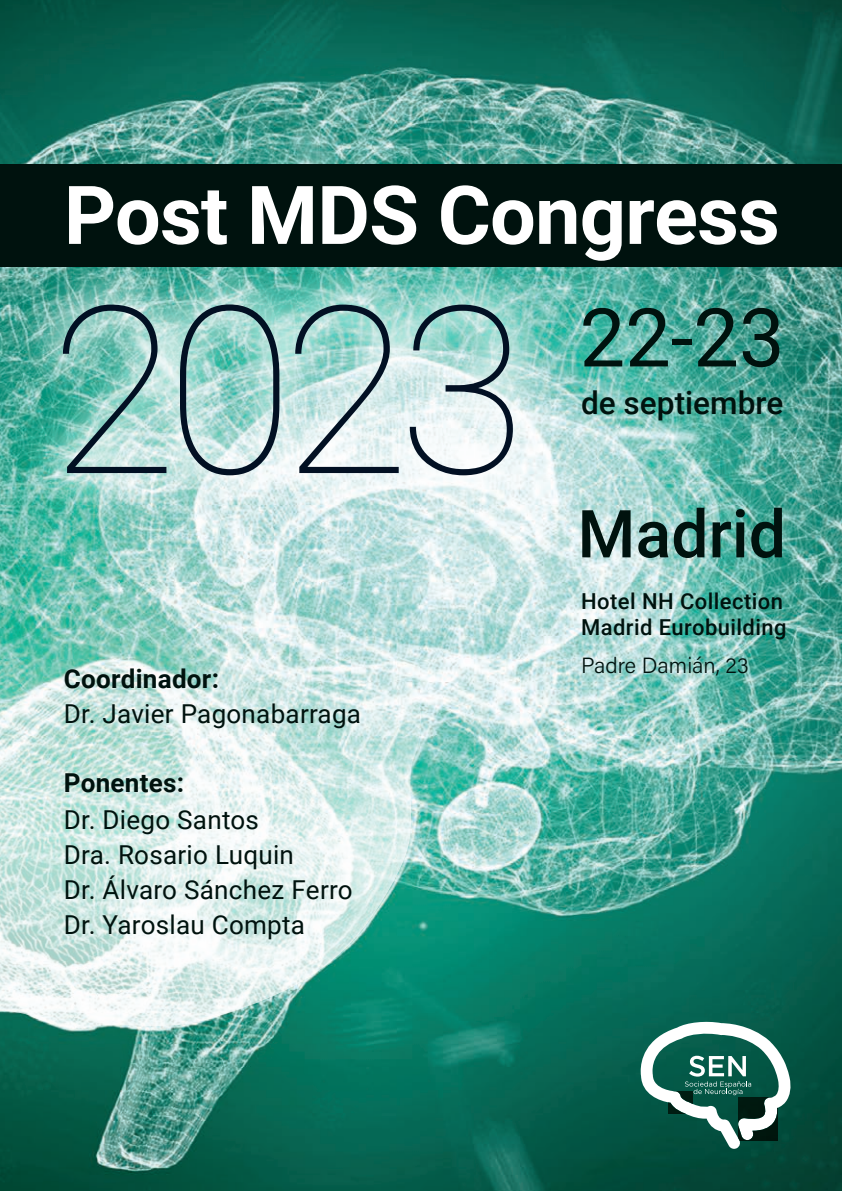
<style>
.page{position:relative;width:842px;height:1191px;background:#fff}
.page>*{position:absolute;margin:0;border:0;box-sizing:border-box;transform-origin:0 0}
.Autor{font:100 233.6px "Roboto";color:#021023}
.Autor-2{font:700 81.2px "Roboto";letter-spacing:-.01em;color:#fff}
.Autor-3{font:81.2px "Roboto";color:#00120e}
.Autor-4{font:500 66.2px "Roboto";color:#00120e}
.Autor-5{font:500 31.6px "Roboto";color:#00120e}
.Autor-6{font:26px "Roboto";letter-spacing:.01em;color:#00120e}
.Autor-7{font:700 26px "Roboto";letter-spacing:.01em;color:#00120e}
.Autor-8{font:500 22px/26.6px "Roboto";letter-spacing:.02em;color:#00120e}
.Autor-9{font:300 22px "Acumin Pro";color:#00120e}
</style>
<div class="page">
<img style="left:0;top:0;width:842px;height:1191px">
<svg style="left:0;top:609px;width:423px;height:421px"></svg>
<div style="left:14px;top:256px;width:547px;height:268px;background:#fff;opacity:.75"></div>
<div style="left:0;top:164px;width:842px;height:103px;background:#00120e"></div>
<svg style="left:641px;top:1020px;width:151px;height:128px"></svg>
<p class="Autor-2" style="left:64px;top:158px;width:717px">Post MDS Congress</p>
<p class="Autor" style="left:50px;top:226px;width:478px">2023</p>
<p class="Autor-3" style="left:580px;top:281px;width:206px">22-23</p>
<p class="Autor-5" style="left:581px;top:380px;width:204px">de septiembre</p>
<p class="Autor-4" style="left:577px;top:487px;width:210px">Madrid</p>
<p class="Autor-7" style="left:64px;top:660px;width:157px">Coordinador:</p>
<p class="Autor-6" style="left:64px;top:695px;width:299px">Dr. Javier Pagonabarraga</p>
<p class="Autor-7" style="left:64px;top:764px;width:122px">Ponentes:</p>
<p class="Autor-6" style="left:64px;top:802px;width:197px">Dr. Diego Santos</p>
<p class="Autor-6" style="left:64px;top:836px;width:232px">Dra. Rosario Luquin</p>
<p class="Autor-6" style="left:64px;top:871px;width:290px">Dr. Álvaro Sánchez Ferro</p>
<p class="Autor-6" style="left:64px;top:906px;width:243px">Dr. Yaroslau Compta</p>
<p class="Autor-8" style="left:581px;top:587px;width:207px">Hotel NH Collection<br>Madrid Eurobuilding</p>
<p class="Autor-9" style="left:581px;top:650px;width:169px">Padre Damián, 23</p>
</div>
